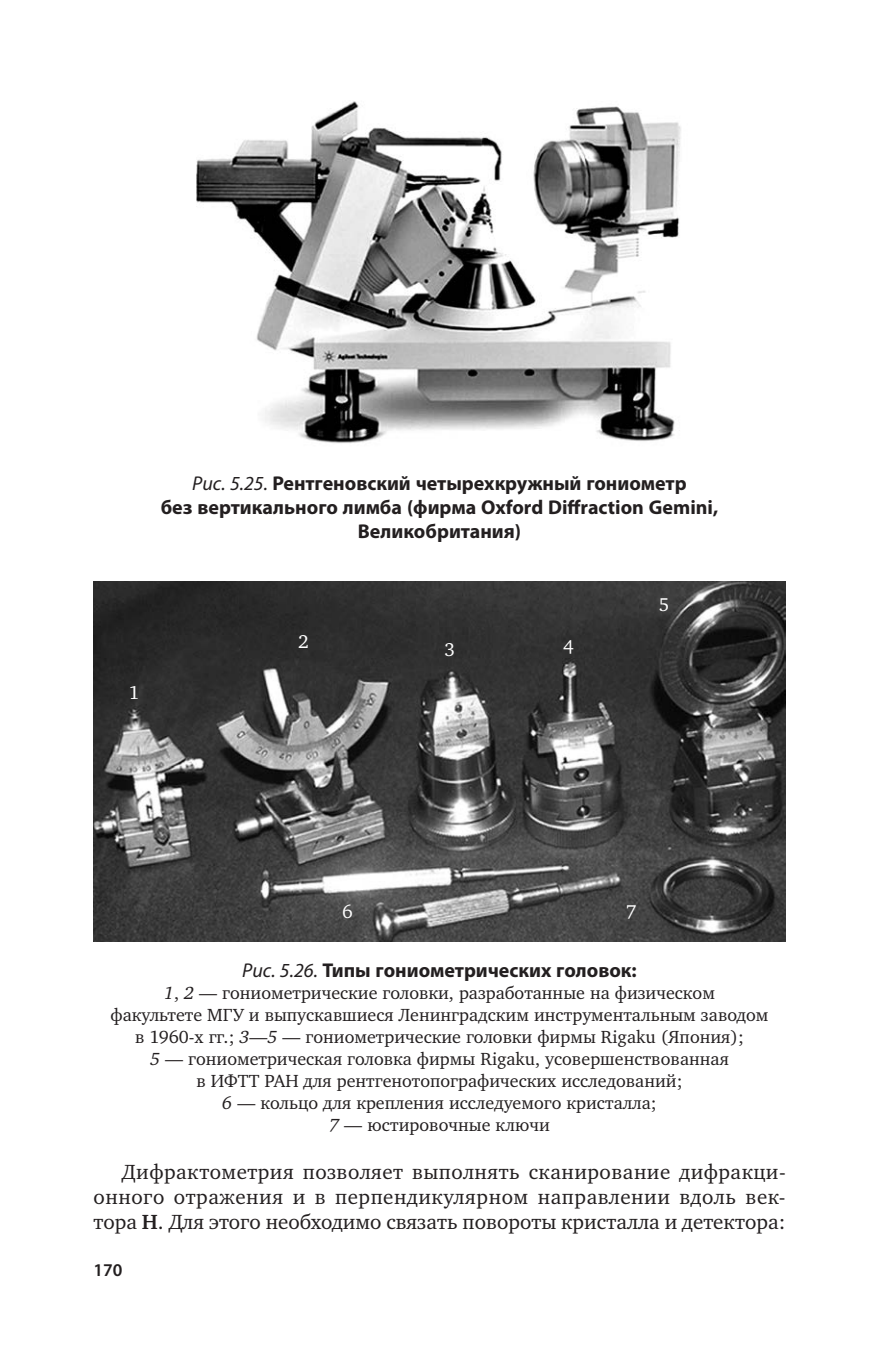
<style>
.page{position:relative;width:879px;height:1350px;background:#fff}
.page>*{position:absolute;margin:0;border:0;box-sizing:border-box;transform-origin:0 0}
.t1{font:21px/25.2px "Charter ITC";color:#231f20;text-align:justify}
.t2{font:700 20px/24px "Myriad Pro";color:#231f20;text-align:center}
.t3{font:19px "Charter ITC";color:#fff}
.t4{font:18px/22px "Charter ITC";color:#231f20;text-align:center}
.t5{font:600 18px "Myriad Pro";color:#231f20}
.s1{font-weight:400;font-style:italic}
.s2{font-style:italic}
.s3{font-weight:700}
</style>
<div class="page">
<img style="left:196px;top:101px;width:485px;height:342px">
<img style="left:94px;top:582px;width:691px;height:359px">
<p class="t2" style="left:161px;top:471px;width:559px"><span class="s1">Рис. 5.25.</span> Рентгеновский четырехкружный гониометр<br>без вертикального лимба (фирма Oxford Diffraction Gemini,<br>Великобритания)</p>
<p class="t3" style="left:129px;top:681px;width:12px">1</p>
<p class="t3" style="left:298px;top:629px;width:12px">2</p>
<p class="t3" style="left:444px;top:637px;width:12px">3</p>
<p class="t3" style="left:563px;top:634px;width:12px">4</p>
<p class="t3" style="left:659px;top:593px;width:12px">5</p>
<p class="t3" style="left:342px;top:899px;width:12px">6</p>
<p class="t3" style="left:626px;top:899px;width:12px">7</p>
<p class="t2" style="left:242px;top:957px;width:396px"><span class="s1">Рис. 5.26.</span> Типы гониометрических головок:</p>
<p class="t4" style="left:110px;top:981px;width:659px"><span class="s2">1</span>, <span class="s2">2</span> — гониометрические головки, разработанные на физическом<br>факультете МГУ и выпускавшиеся Ленинградским инструментальным заводом в 1960-х гг.; <span class="s2">3</span>—<span class="s2">5</span> — гониометрические головки фирмы Rigaku (Япония);<br><span class="s2">5</span> — гониометрическая головка фирмы Rigaku, усовершенствованная<br>в ИФТТ РАН для рентгенотопографических исследований;<br><span class="s2">6</span> — кольцо для крепления исследуемого кристалла;<br><span class="s2">7</span> — юстировочные ключи</p>
<p class="t1" style="left:94px;top:1159px;width:693px;text-indent:28px">Дифрактометрия позволяет выполнять сканирование дифракци&shy;онного отражения и в перпендикулярном направлении вдоль век&shy;тора <span class="s3">H</span>. Для этого необходимо связать повороты кристалла и детектора:</p>
<p class="t5" style="left:94px;top:1258px;width:30px">170</p>
</div>
